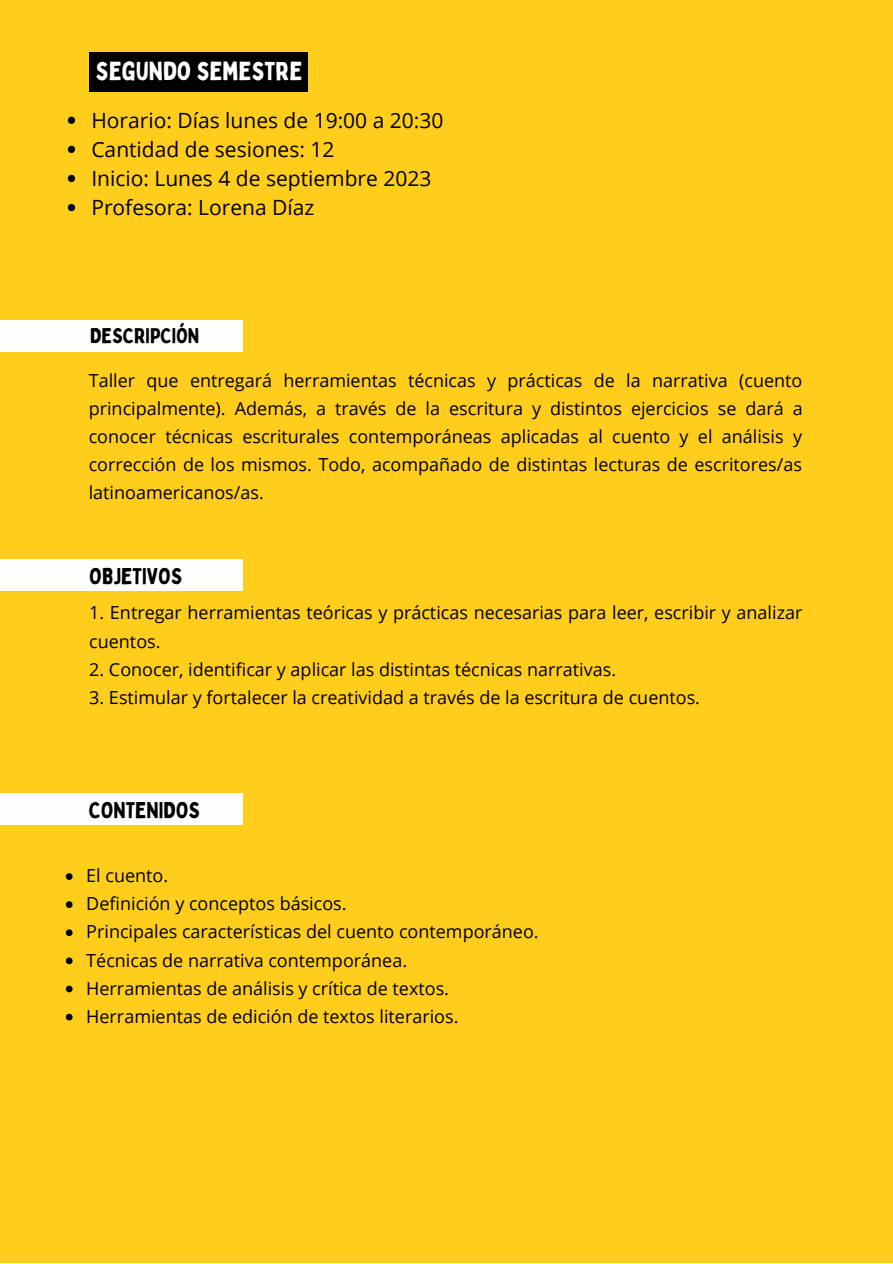
<style>
.page{position:relative;width:893px;height:1264px;background:#fff}
.page>*{position:absolute;margin:0;border:0;box-sizing:border-box;transform-origin:0 0}
.t1{font:25.5px "Bobby Jones";color:#fefefd}
.t2{font:22.5px "Bobby Jones";color:#000}
.t3{font:21px/29.1px "Open Sans";color:#000}
.t4{font:21px "Bobby Jones";color:#000}
.t5{font:18px/28px "Open Sans";color:#000}
</style>
<div class="page">
<div style="left:0;top:0;width:892px;height:1262px;background:#ffcd1b"></div>
<svg style="left:68px;top:117px;width:7px;height:7px"></svg>
<svg style="left:68px;top:146px;width:7px;height:7px"></svg>
<svg style="left:68px;top:175px;width:7px;height:7px"></svg>
<svg style="left:68px;top:204px;width:7px;height:7px"></svg>
<div style="left:89px;top:52px;width:218px;height:39px;background:#000"></div>
<div style="left:0;top:320px;width:242px;height:31px;background:#fefefd"></div>
<div style="left:0;top:560px;width:242px;height:31px;background:#fefefd"></div>
<div style="left:0;top:793px;width:242px;height:31px;background:#fefefd"></div>
<svg style="left:66px;top:873px;width:7px;height:6px"></svg>
<svg style="left:66px;top:901px;width:7px;height:7px"></svg>
<svg style="left:66px;top:929px;width:7px;height:7px"></svg>
<svg style="left:66px;top:957px;width:7px;height:7px"></svg>
<svg style="left:66px;top:985px;width:7px;height:7px"></svg>
<svg style="left:66px;top:1013px;width:7px;height:7px"></svg>
<h1 class="t1" style="left:96px;top:55px;width:208px">SEGUNDO SEMESTRE</h1>
<p class="t3" style="left:91px;top:105px;width:353px">Horario: Días lunes de 19:00 a 20:30<br>Cantidad de sesiones: 12<br>Inicio: Lunes 4 de septiembre 2023<br>Profesora: Lorena Díaz</p>
<p class="t4" style="left:90px;top:322px;width:111px">DESCRIPCIÓN</p>
<p class="t5" style="left:89px;top:365px;width:715px;text-align:justify">Taller que entregará herramientas técnicas y prácticas de la narrativa (cuento principalmente). Además, a través de la escritura y distintos ejercicios se dará a conocer técnicas escriturales contemporáneas aplicadas al cuento y el análisis y corrección de los mismos. Todo, acompañado de distintas lecturas de escritores/as latinoamericanos/as.</p>
<p class="t2" style="left:89px;top:562px;width:95px">OBJETIVOS</p>
<p class="t5" style="left:89px;top:598px;width:714px">1. Entregar herramientas teóricas y prácticas necesarias para leer, escribir y analizar cuentos.</p>
<p class="t5" style="left:89px;top:654px;width:528px">2. Conocer, identificar y aplicar las distintas técnicas narrativas.</p>
<p class="t5" style="left:89px;top:682px;width:612px">3. Estimular y fortalecer la creatividad a través de la escritura de cuentos.</p>
<p class="t2" style="left:89px;top:796px;width:113px">CONTENIDOS</p>
<p class="t5" style="left:86px;top:861px;width:454px">El cuento.<br>Definición y conceptos básicos.<br>Principales características del cuento contemporáneo.<br>Técnicas de narrativa contemporánea.<br>Herramientas de análisis y crítica de textos.<br>Herramientas de edición de textos literarios.</p>
</div>
